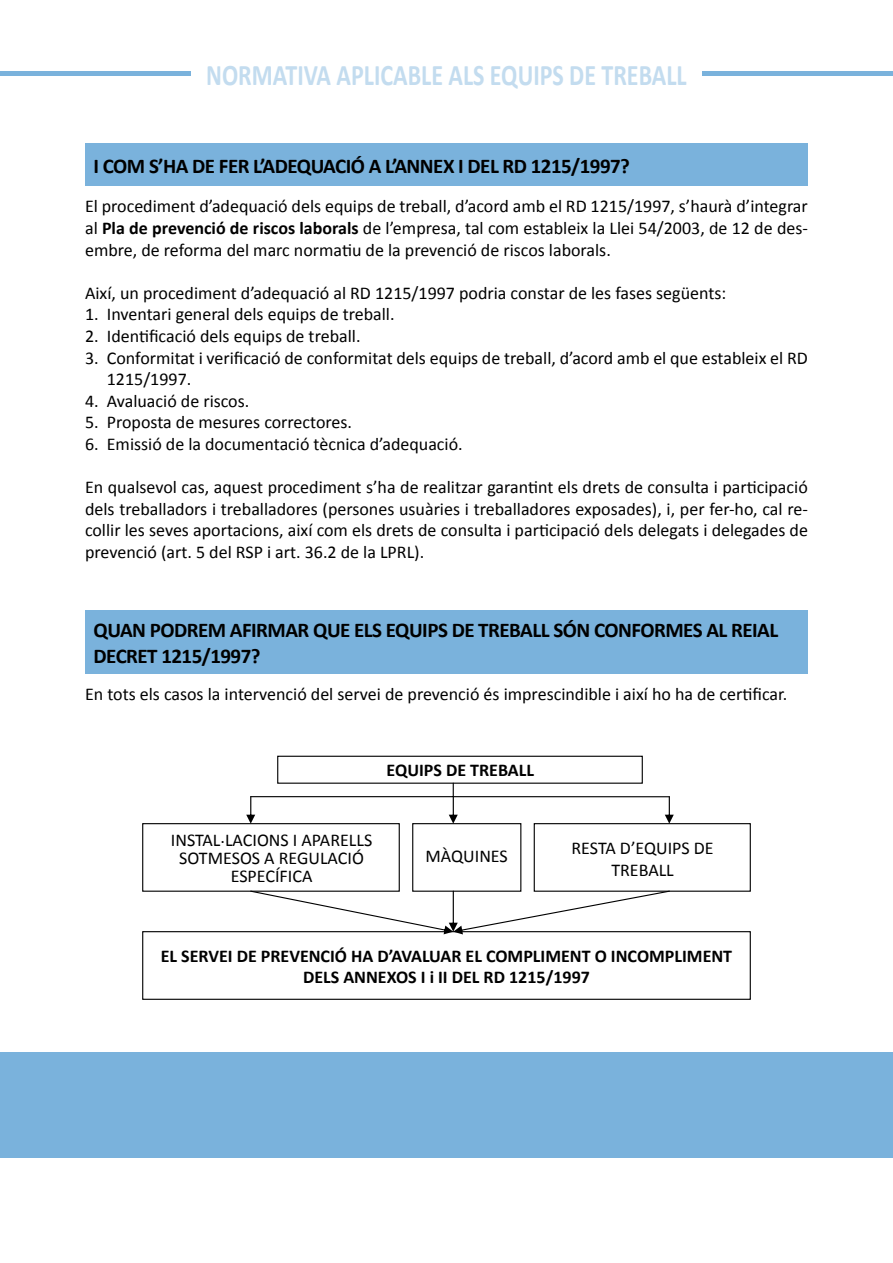
<style>
.page{position:relative;width:893px;height:1263px;background:#fff}
.page>*{position:absolute;margin:0;border:0;box-sizing:border-box;transform-origin:0 0}
.t1{font:700 30px "Calibri";color:#c3dcef;scale:.8 1}
.t2{font:700 21px/25.2px "Calibri";letter-spacing:-.025em;color:#000}
.t3{font:18px/21.6px "Calibri";color:#000;text-align:justify}
.t4{font:700 18px/21.6px "Calibri";color:#000;text-align:center}
.s1{font-weight:700}
</style>
<div class="page">
<div style="left:277px;top:756px;width:366px;height:28px;border:1px solid #000"></div>
<div style="left:142px;top:823px;width:258px;height:69px;border:1px solid #000"></div>
<div style="left:412px;top:823px;width:109px;height:69px;border:1px solid #000"></div>
<div style="left:534px;top:823px;width:217px;height:69px;border:1px solid #000"></div>
<div style="left:142px;top:931px;width:609px;height:69px;border:1px solid #000"></div>
<hr style="left:453px;top:796px;width:216px;height:1px;background:#000">
<svg style="left:246px;top:782px;width:212px;height:42px"></svg>
<svg style="left:665px;top:796px;width:9px;height:28px"></svg>
<svg style="left:250px;top:891px;width:420px;height:43px"></svg>
<div style="left:0;top:1052px;width:893px;height:106px;background:#7ab2dc"></div>
<div style="left:0;top:71px;width:893px;height:5px;background:#7ab2dc"></div>
<div style="left:85px;top:144px;width:723px;height:42px;background:#7ab2dc"></div>
<div style="left:85px;top:610px;width:723px;height:64px;background:#7ab2dc"></div>
<div style="left:191px;top:42px;width:511px;height:63px;background:#fff"></div>
<h1 class="t1" style="left:206px;top:56px;width:602px">NORMATIVA APLICABLE ALS EQUIPS DE TREBALL</h1>
<p class="t2" style="left:94px;top:153px;width:538px">I COM S’HA DE FER L’ADEQUACIÓ A L’ANNEX I DEL RD 1215/1997?</p>
<p class="t3" style="left:85px;top:196px;width:724px">El procediment d’adequació dels equips de treball, d’acord amb el RD 1215/1997, s’haurà d’integrar al <span class="s1">Pla de prevenció de riscos laborals</span> de l’empresa, tal com estableix la Llei 54/2003, de 12 de des&shy;embre, de reforma del marc normatiu de la prevenció de riscos laborals.</p>
<p class="t3" style="left:85px;top:282px;width:643px">Així, un procediment d’adequació al RD 1215/1997 podria constar de les fases següents:</p>
<p class="t3" style="left:85px;top:304px;width:311px">1. Inventari general dels equips de treball.</p>
<p class="t3" style="left:85px;top:325px;width:277px">2. Identificació dels equips de treball.</p>
<p class="t3" style="left:107px;top:347px;width:702px;text-indent:-22px">3. Conformitat i verificació de conformitat dels equips de treball, d’acord amb el que estableix el RD<br>1215/1997.</p>
<p class="t3" style="left:85px;top:390px;width:166px">4. Avaluació de riscos.</p>
<p class="t3" style="left:85px;top:412px;width:269px">5. Proposta de mesures correctores.</p>
<p class="t3" style="left:85px;top:433px;width:379px">6. Emissió de la documentació tècnica d’adequació.</p>
<p class="t3" style="left:85px;top:476px;width:724px">En qualsevol cas, aquest procediment s’ha de realitzar garantint els drets de consulta i participació dels treballadors i treballadores (persones usuàries i treballadores exposades), i, per fer-ho, cal re&shy;collir les seves aportacions, així com els drets de consulta i participació dels delegats i delegades de prevenció (art. 5 del RSP i art. 36.2 de la LPRL).</p>
<p class="t2" style="left:94px;top:618px;width:686px">QUAN PODREM AFIRMAR QUE ELS EQUIPS DE TREBALL SÓN CONFORMES AL REIAL<br>DECRET 1215/1997?</p>
<p class="t3" style="left:85px;top:683px;width:704px">En tots els casos la intervenció del servei de prevenció és imprescindible i així ho ha de certificar.</p>
<p class="t4" style="left:386px;top:759px;width:149px">EQUIPS DE TREBALL</p>
<p class="t3" style="left:171px;top:831px;width:203px;line-height:18px;text-align:center">INSTAL.LACIONS I APARELLS<br>SOTMESOS A REGULACIÓ<br>ESPECÍFICA</p>
<p class="t3" style="left:426px;top:845px;width:84px">MÀQUINES</p>
<p class="t3" style="left:571px;top:838px;width:144px;text-align:center">RESTA D’EQUIPS DE<br>TREBALL</p>
<p class="t4" style="left:161px;top:945px;width:573px">EL SERVEI DE PREVENCIÓ HA D’AVALUAR EL COMPLIMENT O INCOMPLIMENT<br>DELS ANNEXOS I i II DEL RD 1215/1997</p>
</div>
